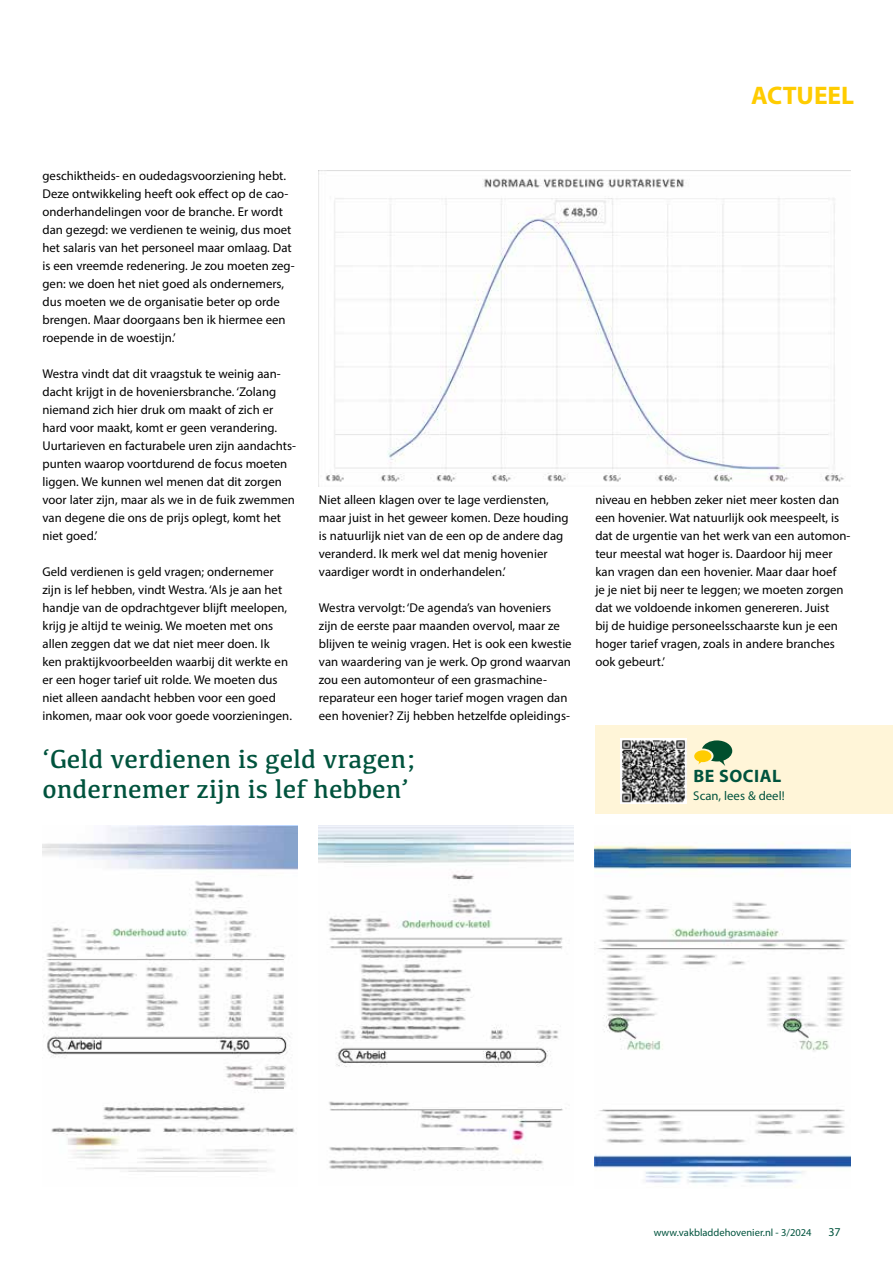
<style>
.page{position:relative;width:893px;height:1263px;background:#fff}
.page>*{position:absolute;margin:0;border:0;box-sizing:border-box;transform-origin:0 0}
.t1{font:27px/30px "Kefa";color:#00533d}
.t2{font:700 25.5px "Myriad Pro";color:#fc0}
.t3{font:700 18px "Myriad Pro";letter-spacing:.03em;color:#00533d}
.t4{font:12.75px/18px "Myriad Pro";color:#000}
.t5{font:12.75px "Myriad Pro";color:#00533d}
.t6{font:12px "Myriad Pro";color:#00533d}
.t7{font:10.5px "Myriad Pro";color:#00533d}
</style>
<div class="page">
<img style="left:43px;top:825px;width:255px;height:347px">
<img style="left:319px;top:825px;width:254px;height:344px">
<img style="left:594px;top:843px;width:257px;height:344px">
<img style="left:319px;top:170px;width:531px;height:312px">
<div style="left:595px;top:725px;width:298px;height:88px;background:#fff5d8"></div>
<img style="left:621px;top:738px;width:65px;height:66px">
<svg style="left:694px;top:740px;width:38px;height:26px"></svg>
<h2 class="t2" style="left:751px;top:79px;width:105px">ACTUEEL</h2>
<p class="t4" style="left:43px;top:167px;width:254px">geschiktheids- en oudedagsvoorziening hebt.<br>Deze ontwikkeling heeft ook effect op de cao&shy;onderhandelingen voor de branche. Er wordt dan gezegd: we verdienen te weinig, dus moet het salaris van het personeel maar omlaag. Dat is een vreemde redenering. Je zou moeten zeg&shy;gen: we doen het niet goed als ondernemers, dus moeten we de organisatie beter op orde brengen. Maar doorgaans ben ik hiermee een roepende in de woestijn.’</p>
<p class="t4" style="left:43px;top:365px;width:255px">Westra vindt dat dit vraagstuk te weinig aan&shy;dacht krijgt in de hoveniersbranche. ‘Zolang niemand zich hier druk om maakt of zich er hard voor maakt, komt er geen verandering.<br>Uurtarieven en facturabele uren zijn aandachts&shy;punten waarop voortdurend de focus moeten liggen. We kunnen wel menen dat dit zorgen voor later zijn, maar als we in de fuik zwemmen van degene die ons de prijs oplegt, komt het niet goed.’</p>
<p class="t4" style="left:43px;top:563px;width:251px">Geld verdienen is geld vragen; ondernemer zijn is lef hebben, vindt Westra. ‘Als je aan het handje van de opdrachtgever blijft meelopen, krijg je altijd te weinig. We moeten met ons allen zeggen dat we dat niet meer doen. Ik ken praktijkvoorbeelden waarbij dit werkte en er een hoger tarief uit rolde. We moeten dus niet alleen aandacht hebben voor een goed inkomen, maar ook voor goede voorzieningen.</p>
<p class="t4" style="left:319px;top:491px;width:251px">Niet alleen klagen over te lage verdiensten, maar juist in het geweer komen. Deze houding is natuurlijk niet van de een op de andere dag veranderd. Ik merk wel dat menig hovenier vaardiger wordt in onderhandelen.’</p>
<p class="t4" style="left:319px;top:599px;width:254px">Westra vervolgt: ‘De agenda’s van hoveniers zijn de eerste paar maanden overvol, maar ze blijven te weinig vragen. Het is ook een kwestie van waardering van je werk. Op grond waarvan zou een automonteur of een grasmachine&shy;reparateur een hoger tarief mogen vragen dan een hovenier? Zij hebben hetzelfde opleidings-</p>
<h1 class="t1" style="left:43px;top:743px;width:375px">‘Geld verdienen is geld vragen; ondernemer zijn is lef hebben’</h1>
<p class="t4" style="left:595px;top:491px;width:256px">niveau en hebben zeker niet meer kosten dan een hovenier. Wat natuurlijk ook meespeelt, is dat de urgentie van het werk van een automon&shy;teur meestal wat hoger is. Daardoor hij meer kan vragen dan een hovenier. Maar daar hoef<br>je je niet bij neer te leggen; we moeten zorgen dat we voldoende inkomen genereren. Juist<br>bij de huidige personeelsschaarste kun je een hoger tarief vragen, zoals in andere branches ook gebeurt.’</p>
<h3 class="t3" style="left:693px;top:764px;width:89px">BE SOCIAL</h3>
<p class="t5" style="left:693px;top:788px;width:93px">Scan, lees &amp; deel!</p>
<p class="t7" style="left:654px;top:1226px;width:159px">www.vakbladdehovenier.nl - 3/2024</p>
<p class="t6" style="left:828px;top:1224px;width:14px">37</p>
</div>
